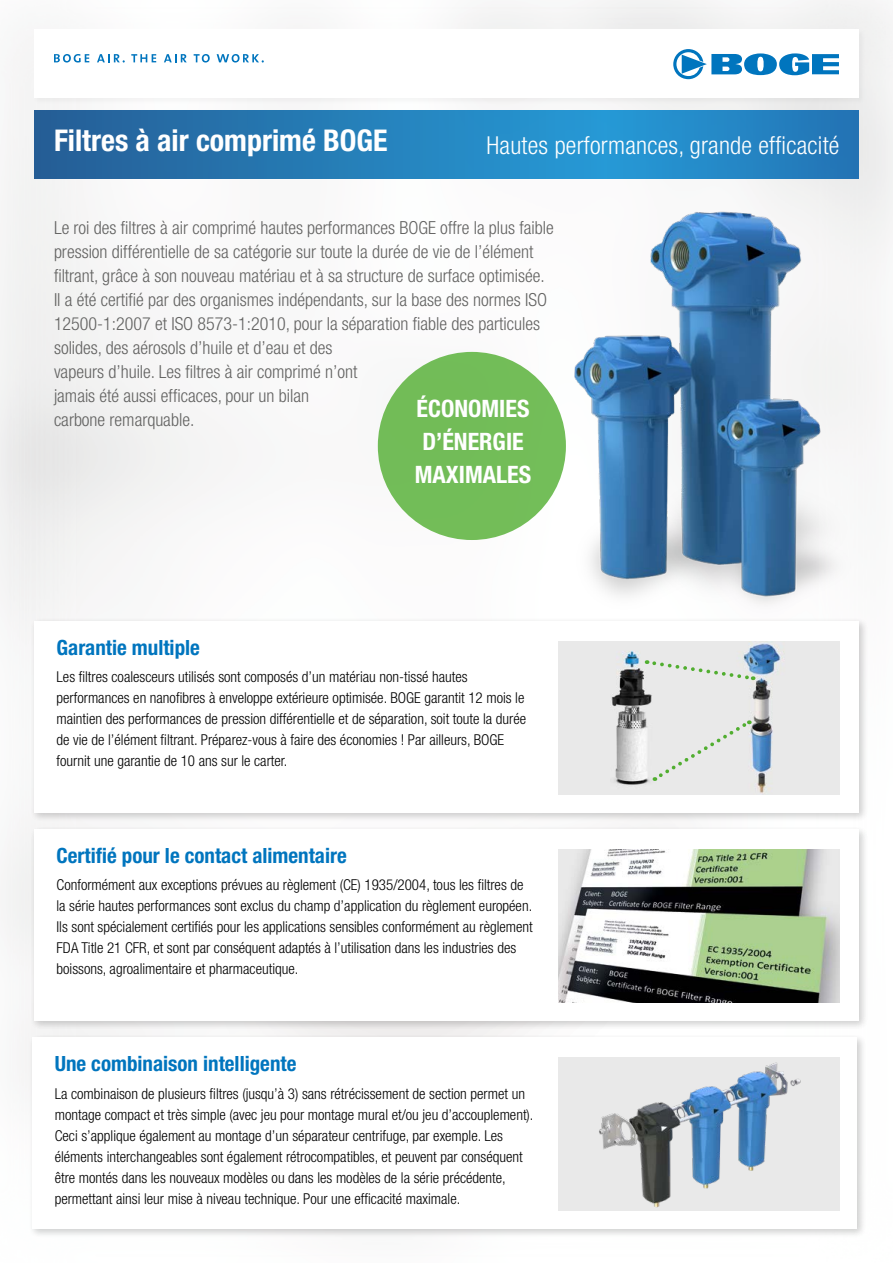
<style>
.page{position:relative;width:893px;height:1263px;background:#fff}
.page>*{position:absolute;margin:0;border:0;box-sizing:border-box;transform-origin:0 0}
.t1{font:700 condensed 30px "Helvetica Neue LT Pro";color:#fff}
.t2{font:300 condensed 24.75px "Helvetica Neue LT Pro";letter-spacing:.01em;color:#fff}
.t3{font:700 condensed 24px/33px "Helvetica Neue LT Pro";color:#fff;text-align:center}
.t4{font:700 condensed 21px "Helvetica Neue LT Pro";color:#0075be}
.t5{font:300 condensed 18px/24px "Helvetica Neue LT Pro";color:#636362}
.t6{font:300 condensed 15px/21px "Helvetica Neue LT Pro";color:#000}
.t7{font:300 condensed 15px/21px "Helvetica Neue LT Pro";letter-spacing:.02em;color:#000}
</style>
<div class="page">
<img style="left:0;top:0;width:893px;height:1073px">
<div style="left:30px;top:616px;width:839px;height:206px;background:#000;opacity:.1"></div>
<div style="left:34px;top:621px;width:825px;height:191px;background:#fff"></div>
<img style="left:558px;top:651px;width:281px;height:143px">
<div style="left:30px;top:825px;width:839px;height:206px;background:#000;opacity:.1"></div>
<div style="left:34px;top:829px;width:825px;height:191px;background:#fff"></div>
<img style="left:558px;top:849px;width:281px;height:153px">
<div style="left:28px;top:1033px;width:839px;height:206px;background:#000;opacity:.1"></div>
<div style="left:32px;top:1037px;width:825px;height:192px;background:#fff"></div>
<svg style="left:647px;top:659px;width:107px;height:23px;background:#dbe2db"></svg>
<div style="left:654px;top:719px;width:97px;height:62px;background:#e9e9e9"></div>
<img style="left:560px;top:1058px;width:277px;height:153px">
<div style="left:378px;top:352px;width:188px;height:188px;background:#72bd58;border-radius:50%"></div>
<img style="left:524px;top:135px;width:365px;height:516px">
<div style="left:32px;top:28px;width:835px;height:77px;background:#000;opacity:.04"></div>
<div style="left:34px;top:30px;width:825px;height:68px;background:#fff"></div>
<svg style="left:673px;top:49px;width:166px;height:30px"></svg>
<svg style="left:54px;top:54px;width:35px;height:9px"></svg>
<svg style="left:97px;top:54px;width:28px;height:9px"></svg>
<svg style="left:131px;top:54px;width:25px;height:8px"></svg>
<svg style="left:164px;top:54px;width:23px;height:8px"></svg>
<svg style="left:194px;top:54px;width:16px;height:9px"></svg>
<svg style="left:217px;top:54px;width:47px;height:9px"></svg>
<svg style="left:34px;top:111px;width:825px;height:68px;background:#257eba"></svg>
<h1 class="t1" style="left:54px;top:123px;width:335px">Filtres à air comprimé BOGE</h1>
<h2 class="t2" style="left:486px;top:131px;width:354px">Hautes performances, grande efficacité</h2>
<p class="t5" style="left:54px;top:216px;width:501px">Le roi des filtres à air comprimé hautes performances BOGE offre la plus faible pression différentielle de sa catégorie sur toute la durée de vie de l’élément filtrant, grâce à son nouveau matériau et à sa structure de surface optimisée.<br>Il a été certifié par des organismes indépendants, sur la base des normes ISO 12500-1:2007 et ISO 8573-1:2010, pour la séparation fiable des particules solides, des aérosols d’huile et d’eau et des<br>vapeurs d’huile. Les filtres à air comprimé n’ont<br>jamais été aussi efficaces, pour un bilan<br>carbone remarquable.</p>
<h3 class="t3" style="left:415px;top:392px;width:118px">ÉCONOMIES<br>D’ÉNERGIE<br>MAXIMALES</h3>
<h3 class="t4" style="left:57px;top:634px;width:75px">Compact</h3>
<h3 class="t4" style="left:57px;top:634px;width:145px">Garantie multiple</h3>
<p class="t6" style="left:57px;top:666px;width:471px">Les filtres coalesceurs utilisés sont composés d’un matériau non-tissé hautes performances en nanofibres à enveloppe extérieure optimisée. BOGE garantit 12 mois le maintien des performances de pression différentielle et de séparation, soit toute la durée de vie de l’élément filtrant. Préparez-vous à faire des économies ! Par ailleurs, BOGE fournit une garantie de 10 ans sur le carter.</p>
<p class="t7" style="left:57px;top:666px;width:449px">The advantag of the compact design is that the BOGE CCD condensate drain is</p>
<p class="t7" style="left:79px;top:687px;width:429px">ect for installation in confined s aces. Its space-saving form also comes into</p>
<p class="t7" style="left:57px;top:708px;width:439px">its own with storage: for compre or delivery vo umes of u to 3500 CFM, this</p>
<p class="t7" style="left:57px;top:729px;width:268px">intelligent design is offered in just two versions.</p>
<h3 class="t4" style="left:57px;top:843px;width:292px">Certifié pour le contact alimentaire</h3>
<h3 class="t4" style="left:57px;top:843px;width:135px">Energy-efficient</h3>
<p class="t6" style="left:57px;top:874px;width:478px">Conformément aux exceptions prévues au règlement (CE) 1935/2004, tous les filtres de la série hautes performances sont exclus du champ d’application du règlement européen.<br>Ils sont spécialement certifiés pour les applications sensibles conformément au règlement FDA Title 21 CFR, et sont par conséquent adaptés à l’utilisation dans les industries des boissons, agroalimentaire et pharmaceutique.</p>
<p class="t7" style="left:57px;top:874px;width:438px">BOGE CCD condensat drains with electronic level control feature a valve tha opens for drainage and clo es again right aw y. Because this procedure tak s place without pressur loss, ene gy s vings can b rea ized.</p>
<h3 class="t4" style="left:55px;top:1051px;width:243px">Une combinaison intelligente</h3>
<h3 class="t4" style="left:55px;top:1051px;width:66px">Durable</h3>
<p class="t6" style="left:55px;top:1083px;width:480px">La combinaison de plusieurs filtres (jusqu’à 3) sans rétrécissement de section permet un montage compact et très simple (avec jeu pour montage mural et/ou jeu d’accouplement).<br>Ceci s’applique également au montage d’un séparateur centrifuge, par exemple. Les éléments interchangeables sont également rétrocompatibles, et peuvent par conséquent être montés dans les nouveaux modèles ou dans les modèles de la série précédente, permettant ainsi leur mise à niveau technique. Pour une efficacité maximale.</p>
<p class="t7" style="left:55px;top:1083px;width:411px">Thanks to innovative ensor technology, the drain experiences less wear: a positive effect on i s life cycle. With the CCD 3500 CFM, an LED displ y also indicates the curr</p>
<p class="t7" style="left:200px;top:1125px;width:116px">condensate fill level.</p>
</div>
